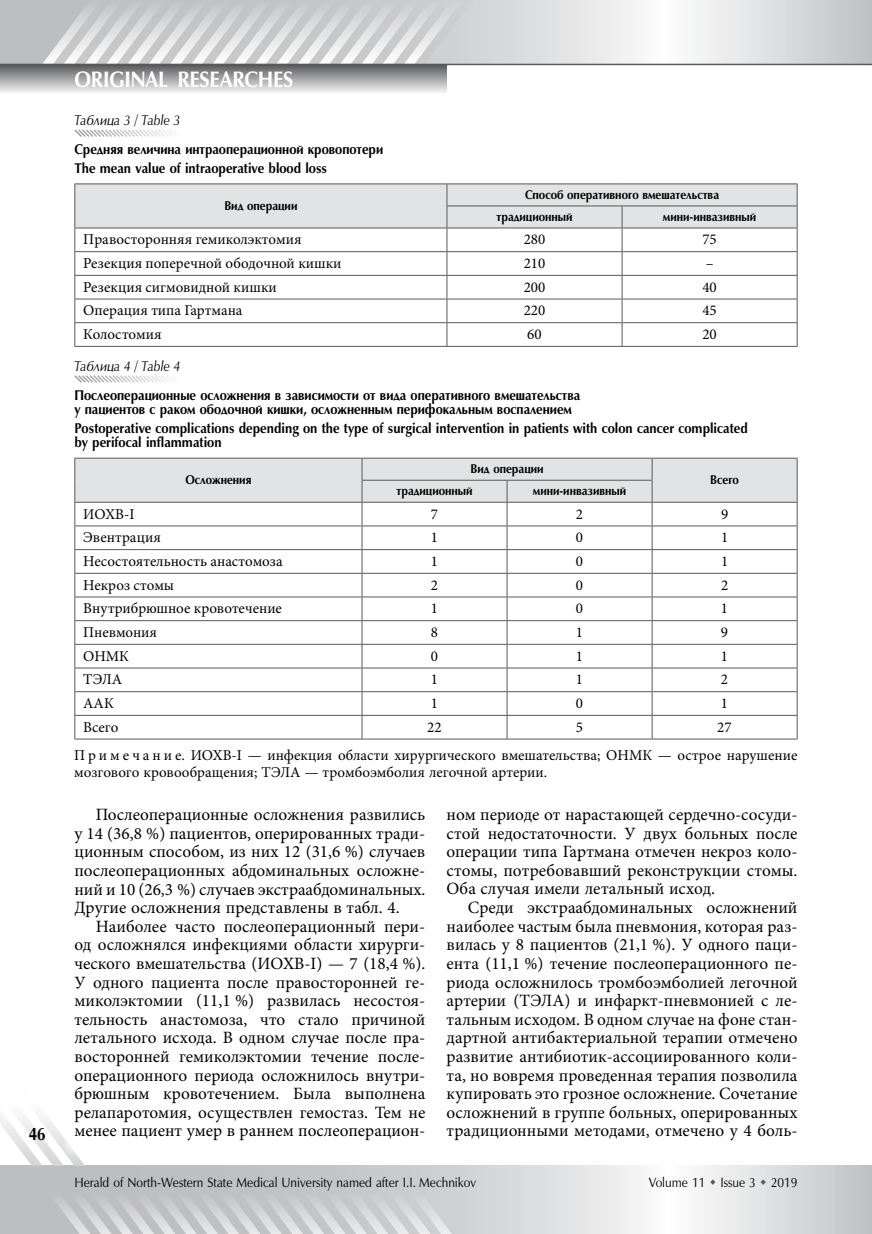
<style>
.page{position:relative;width:872px;height:1234px;background:#fff}
.page>*{position:absolute;margin:0;border:0;box-sizing:border-box;transform-origin:0 0}
.t1{font:700 22.5px "Optimum AP";letter-spacing:-.01em;color:#fff;scale:.9 1}
.t2{font:700 18px "Optimum AP";color:#000;scale:.85 1}
.t3{font:17.25px/18.6px "Minion Pro";color:#000;text-align:justify}
.t4{font:15px/28.5px "Minion Pro";color:#000}
.t5{font:700 14.25px/14.2px "Optimum AP";color:#000;scale:.9 1}
.t6{font:italic 14.25px "Optimum AP";color:#000;scale:.9 1}
.t7{font:13.5px "Optimum AP";color:#000;scale:.9 1}
.t8{font:700 12.75px/22px "Optimum AP";color:#000;scale:.9 1}
</style>
<div class="page">
<svg style="left:0;top:0;width:872px;height:64px"></svg>
<svg style="left:468px;top:1165px;width:404px;height:68px"></svg>
<div style="left:0;top:64px;width:446px;height:30px;background:linear-gradient(to bottom,#555658,#f4f4f4)"></div>
<svg style="left:43px;top:0;width:446px;height:64px;background:#d1d2d4"></svg>
<hr style="left:0;top:64px;width:872px;height:1px;background:#58595b">
<svg style="left:0;top:1116px;width:468px;height:117px"></svg>
<div style="left:60px;top:1130px;width:32px;height:28px;background:#fff;opacity:.75"></div>
<svg style="left:74px;top:129px;width:100px;height:8px"></svg>
<svg style="left:74px;top:375px;width:100px;height:8px"></svg>
<hr style="left:74px;top:346px;width:373px;height:1px;background:#58595b">
<hr style="left:447px;top:346px;width:175px;height:1px;background:#58595b">
<hr style="left:622px;top:346px;width:175px;height:1px;background:#58595b">
<hr style="left:74px;top:183px;width:373px;height:1px;background:#58595b">
<hr style="left:447px;top:183px;width:175px;height:1px;background:#58595b">
<hr style="left:622px;top:183px;width:175px;height:1px;background:#58595b">
<svg style="left:74px;top:184px;width:723px;height:162px"></svg>
<hr style="left:74px;top:227px;width:373px;height:1px;background:#58595b">
<hr style="left:447px;top:227px;width:175px;height:1px;background:#58595b">
<hr style="left:622px;top:227px;width:175px;height:1px;background:#58595b">
<hr style="left:74px;top:738px;width:288px;height:1px;background:#58595b">
<hr style="left:362px;top:738px;width:145px;height:1px;background:#58595b">
<hr style="left:507px;top:738px;width:145px;height:1px;background:#58595b">
<hr style="left:652px;top:738px;width:145px;height:1px;background:#58595b">
<hr style="left:74px;top:457px;width:288px;height:1px;background:#58595b">
<hr style="left:362px;top:457px;width:145px;height:1px;background:#58595b">
<hr style="left:507px;top:457px;width:145px;height:1px;background:#58595b">
<hr style="left:652px;top:457px;width:145px;height:1px;background:#58595b">
<svg style="left:74px;top:458px;width:723px;height:280px"></svg>
<hr style="left:74px;top:502px;width:288px;height:1px;background:#58595b">
<hr style="left:362px;top:502px;width:145px;height:1px;background:#58595b">
<hr style="left:507px;top:502px;width:145px;height:1px;background:#58595b">
<hr style="left:652px;top:502px;width:145px;height:1px;background:#58595b">
<svg style="left:710px;top:1178px;width:5px;height:6px"></svg>
<svg style="left:761px;top:1178px;width:5px;height:6px"></svg>
<p class="t2" style="left:29px;top:1124px;width:21px">46</p>
<h1 class="t1" style="left:74px;top:67px;width:77px">ORIGINAL</h1>
<h1 class="t1" style="left:177px;top:67px;width:130px">researches</h1>
<p class="t6" style="left:74px;top:113px;width:119px">Таблица 3 / Table 3</p>
<p class="t5" style="left:74px;top:141px;width:344px;line-height:18.5px">Средняя величина интраоперационной кровопотери<br>The mean value of intraoperative blood loss</p>
<p class="t8" style="left:224px;top:194px;width:83px">Вид операции</p>
<p class="t8" style="left:496px;top:183px;width:249px;text-indent:28px">Способ оперативного вмешательства традиционный</p>
<p class="t8" style="left:663px;top:205px;width:105px">мини-инвазивный</p>
<p class="t4" style="left:83px;top:225px;width:220px">Правосторонняя гемиколэктомия</p>
<p class="t4" style="left:524px;top:225px;width:23px">280</p>
<p class="t4" style="left:702px;top:225px;width:16px">75</p>
<p class="t4" style="left:83px;top:249px;width:260px">Резекция поперечной ободочной кишки</p>
<p class="t4" style="left:524px;top:249px;width:23px">210</p>
<p class="t4" style="left:705px;top:249px;width:9px">–</p>
<p class="t4" style="left:83px;top:272px;width:195px">Резекция сигмовидной кишки</p>
<p class="t4" style="left:524px;top:272px;width:23px">200</p>
<p class="t4" style="left:702px;top:272px;width:16px">40</p>
<p class="t4" style="left:83px;top:296px;width:161px">Операция типа Гартмана</p>
<p class="t4" style="left:524px;top:296px;width:23px">220</p>
<p class="t4" style="left:702px;top:296px;width:16px">45</p>
<p class="t4" style="left:83px;top:320px;width:80px">Колостомия</p>
<p class="t4" style="left:527px;top:320px;width:16px">60</p>
<p class="t4" style="left:702px;top:320px;width:16px">20</p>
<p class="t6" style="left:74px;top:359px;width:119px">Таблица 4 / Table 4</p>
<p class="t5" style="left:74px;top:388px;width:563px">Послеоперационные осложнения в зависимости от вида оперативного вмешательства у пациентов с раком ободочной кишки, осложненным перифокальным воспалением</p>
<p class="t5" style="left:74px;top:421px;width:749px">Postoperative complications depending on the type of surgical intervention in patients with colon cancer complicated by perifocal inflammation</p>
<p class="t8" style="left:185px;top:469px;width:75px">Осложнения</p>
<p class="t8" style="left:470px;top:457px;width:83px">Вид операции</p>
<p class="t8" style="left:710px;top:469px;width:33px">Всего</p>
<p class="t8" style="left:396px;top:480px;width:86px">традиционный</p>
<p class="t8" style="left:533px;top:480px;width:105px">мини-инвазивный</p>
<p class="t4" style="left:83px;top:499px;width:53px">ИОХВ-I</p>
<p class="t4" style="left:431px;top:499px;width:9px">7</p>
<p class="t4" style="left:576px;top:499px;width:9px">2</p>
<p class="t4" style="left:721px;top:499px;width:9px">9</p>
<p class="t4" style="left:83px;top:523px;width:79px">Эвентрация</p>
<p class="t4" style="left:431px;top:523px;width:9px">1</p>
<p class="t4" style="left:576px;top:523px;width:9px">0</p>
<p class="t4" style="left:721px;top:523px;width:9px">1</p>
<p class="t4" style="left:83px;top:546px;width:201px">Несостоятельность анастомоза</p>
<p class="t4" style="left:431px;top:546px;width:9px">1</p>
<p class="t4" style="left:576px;top:546px;width:9px">0</p>
<p class="t4" style="left:721px;top:546px;width:9px">1</p>
<p class="t4" style="left:83px;top:570px;width:92px">Некроз стомы</p>
<p class="t4" style="left:431px;top:570px;width:9px">2</p>
<p class="t4" style="left:576px;top:570px;width:9px">0</p>
<p class="t4" style="left:721px;top:570px;width:9px">2</p>
<p class="t4" style="left:83px;top:594px;width:200px">Внутрибрюшное кровотечение</p>
<p class="t4" style="left:431px;top:594px;width:9px">1</p>
<p class="t4" style="left:576px;top:594px;width:9px">0</p>
<p class="t4" style="left:721px;top:594px;width:9px">1</p>
<p class="t4" style="left:83px;top:617px;width:75px">Пневмония</p>
<p class="t4" style="left:431px;top:617px;width:9px">8</p>
<p class="t4" style="left:576px;top:617px;width:9px">1</p>
<p class="t4" style="left:721px;top:617px;width:9px">9</p>
<p class="t4" style="left:83px;top:641px;width:47px">ОНМК</p>
<p class="t4" style="left:431px;top:641px;width:9px">0</p>
<p class="t4" style="left:576px;top:641px;width:9px">1</p>
<p class="t4" style="left:721px;top:641px;width:9px">1</p>
<p class="t4" style="left:83px;top:665px;width:41px">ТЭЛА</p>
<p class="t4" style="left:431px;top:665px;width:9px">1</p>
<p class="t4" style="left:576px;top:665px;width:9px">1</p>
<p class="t4" style="left:721px;top:665px;width:9px">2</p>
<p class="t4" style="left:83px;top:688px;width:32px">ААК</p>
<p class="t4" style="left:431px;top:688px;width:9px">1</p>
<p class="t4" style="left:576px;top:688px;width:9px">0</p>
<p class="t4" style="left:721px;top:688px;width:9px">1</p>
<p class="t4" style="left:83px;top:712px;width:37px">Всего</p>
<p class="t4" style="left:427px;top:712px;width:16px">22</p>
<p class="t4" style="left:576px;top:712px;width:9px">5</p>
<p class="t4" style="left:74px;top:712px;width:724px;text-indent:643px">27<br>П р и м е ч а н и е. ИОХВ-I — инфекция области хирургического вмешательства; ОНМК — острое нарушение</p>
<p class="t4" style="left:74px;top:757px;width:474px">мозгового кровообращения; ТЭЛА — тромбоэмболия легочной артерии.</p>
<p class="t3" style="left:74px;top:805px;width:352px;text-indent:21px">Послеоперационные осложнения развились у 14 (36,8 %) пациентов, оперированных тради&shy;ционным способом, из них 12 (31,6 %) случаев послеоперационных абдоминальных осложне&shy;ний и 10 (26,3 %) случаев экстраабдоминальных.<br>Другие осложнения представлены в табл. 4.</p>
<p class="t3" style="left:74px;top:916px;width:352px;text-indent:21px">Наиболее часто послеоперационный пери&shy;од осложнялся инфекциями области хирурги&shy;ческого вмешательства (ИОХВ-I) — 7 (18,4 %).<br>У одного пациента после правосторонней ге&shy;миколэктомии (11,1 %) развилась несостоя&shy;тельность анастомоза, что стало причиной летального исхода. В одном случае после пра&shy;восторонней гемиколэктомии течение после&shy;операционного периода осложнилось внутри&shy;брюшным кровотечением. Была выполнена релапаротомия, осуществлен гемостаз. Тем не менее пациент умер в раннем послеоперацион-</p>
<p class="t3" style="left:446px;top:805px;width:352px">ном периоде от нарастающей сердечно-сосуди&shy;стой недостаточности. У двух больных после операции типа Гартмана отмечен некроз коло&shy;стомы, потребовавший реконструкции стомы.<br>Оба случая имели летальный исход.</p>
<p class="t3" style="left:446px;top:898px;width:352px;text-indent:21px">Среди экстраабдоминальных осложнений наиболее частым была пневмония, которая раз&shy;вилась у 8 пациентов (21,1 %). У одного паци&shy;ента (11,1 %) течение послеоперационного пе&shy;риода осложнилось тромбоэмболией легочной артерии (ТЭЛА) и инфаркт-пневмонией с ле&shy;тальным исходом. В одном случае на фоне стан&shy;дартной антибактериальной терапии отмечено развитие антибиотик-ассоциированного коли&shy;та, но вовремя проведенная терапия позволила купировать это грозное осложнение. Сочетание осложнений в группе больных, оперированных традиционными методами, отмечено у 4 боль-</p>
<p class="t7" style="left:74px;top:1175px;width:448px">Herald of North-Western State Medical University named after I.I. Mechnikov</p>
<p class="t7" style="left:648px;top:1175px;width:167px">Volume 11 Issue 3 2019</p>
</div>
